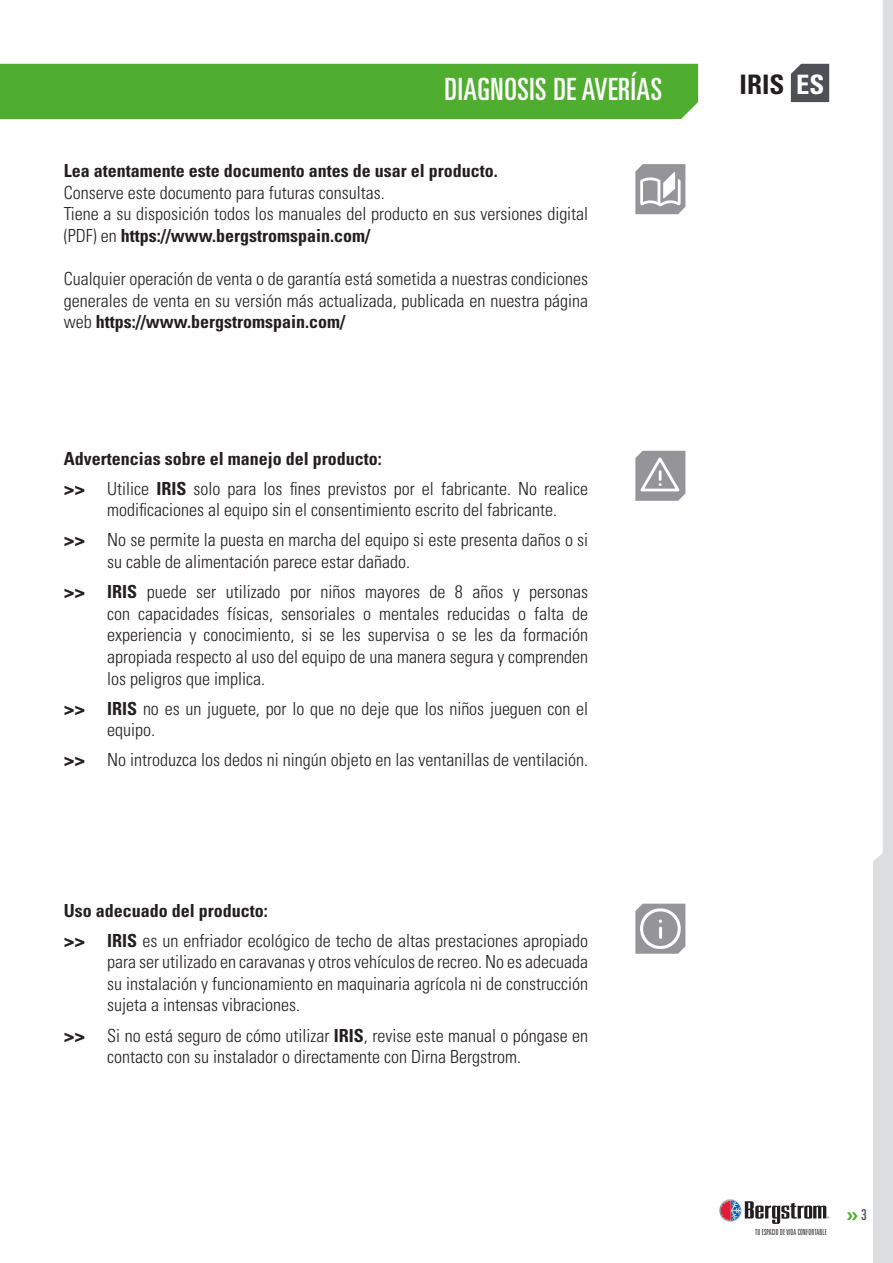
<style>
.page{position:relative;width:893px;height:1263px;background:#fff}
.page>*{position:absolute;margin:0;border:0;box-sizing:border-box;transform-origin:0 0}
.t1{font:ultra-condensed 30.6px "Univers LT Std";letter-spacing:.02em;color:#fff}
.t2{font:700 condensed 26.85px "Univers LT Std";color:#231f20}
.t3{font:300 condensed 18px/21.6px "Univers LT Std";color:#231f20}
.t4{font:700 condensed 18px "Univers LT Std";color:#231f20}
.t5{font:ultra-condensed 15px "Univers LT Std";color:#4d5055}
.t6{font:300 ultra-condensed 8.4px "Univers LT Std";letter-spacing:.02em;color:#231f20}
.s1{font-weight:700}
.s2{font-family:"Univers LT Std X Black";font-weight:400;font-stretch:normal}
.s3{font-size:26.7px;color:#fff}
</style>
<div class="page">
<svg style="left:873px;top:0;width:20px;height:1263px"></svg>
<svg style="left:847px;top:1212px;width:10px;height:8px"></svg>
<svg style="left:719px;top:1199px;width:23px;height:23px"></svg>
<svg style="left:720px;top:1200px;width:109px;height:24px"></svg>
<div style="left:0;top:64px;width:698px;height:55px;background:#4fad2f"></div>
<svg style="left:635px;top:164px;width:50px;height:50px"></svg>
<svg style="left:635px;top:904px;width:50px;height:50px;background:#a9a9ad"></svg>
<svg style="left:635px;top:451px;width:50px;height:50px;background:#a6a5a9"></svg>
<svg style="left:791px;top:64px;width:38px;height:38px"></svg>
<p class="t1" style="left:445px;top:71px;width:219px">DIAGNOSIS DE AVERÍAS</p>
<p class="t4" style="left:64px;top:160px;width:435px">Lea atentamente este documento antes de usar el producto.</p>
<p class="t3" style="left:64px;top:182px;width:322px">Conserve este documento para futuras consultas.</p>
<p class="t3" style="left:64px;top:203px;width:526px">Tiene a su disposición todos los manuales del producto en sus versiones digital (PDF) en <span class="s1">https://www.bergstromspain.com/</span></p>
<p class="t3" style="left:64px;top:268px;width:526px;text-align:justify">Cualquier operación de venta o de garantía está sometida a nuestras condiciones generales de venta en su versión más actualizada, publicada en nuestra página web <span class="s1">https://www.bergstromspain.com/</span></p>
<p class="t4" style="left:64px;top:447px;width:319px">Advertencias sobre el manejo del producto:</p>
<p class="t3" style="left:107px;top:478px;width:482px;text-indent:-44px"><span class="s2">&gt;&gt;</span> Utilice <span class="s1">IRIS</span> solo para los fines previstos por el fabricante. No realice modificaciones al equipo sin el consentimiento escrito del fabricante.</p>
<p class="t3" style="left:107px;top:529px;width:482px;text-indent:-44px"><span class="s2">&gt;&gt;</span> No se permite la puesta en marcha del equipo si este presenta daños o si su cable de alimentación parece estar dañado.</p>
<p class="t3" style="left:107px;top:581px;width:482px;text-align:justify;text-indent:-44px"><span class="s2">&gt;&gt;</span> <span class="s1">IRIS</span> puede ser utilizado por niños mayores de 8 años y personas con capacidades físicas, sensoriales o mentales reducidas o falta de experiencia y conocimiento, si se les supervisa o se les da formación apropiada respecto al uso del equipo de una manera segura y comprenden los peligros que implica.</p>
<p class="t3" style="left:107px;top:697px;width:482px;text-indent:-44px"><span class="s2">&gt;&gt;</span> <span class="s1">IRIS</span> no es un juguete, por lo que no deje que los niños jueguen con el equipo.</p>
<p class="t3" style="left:64px;top:749px;width:526px"><span class="s2">&gt;&gt;</span> No introduzca los dedos ni ningún objeto en las ventanillas de ventilación.</p>
<p class="t4" style="left:64px;top:899px;width:205px">Uso adecuado del producto:</p>
<p class="t3" style="left:107px;top:929px;width:482px;text-align:justify;text-indent:-44px"><span class="s2">&gt;&gt;</span> <span class="s1">IRIS</span> es un enfriador ecológico de techo de altas prestaciones apropiado para ser utilizado en caravanas y otros vehículos de recreo. No es adecuada su instalación y funcionamiento en maquinaria agrícola ni de construcción sujeta a intensas vibraciones.</p>
<p class="t3" style="left:107px;top:1024px;width:482px;text-indent:-44px"><span class="s2">&gt;&gt;</span> Si no está seguro de cómo utilizar <span class="s1">IRIS</span>, revise este manual o póngase en contacto con su instalador o directamente con Dirna Bergstrom.</p>
<p class="t2" style="left:740px;top:68px;width:86px">IRIS <span class="s3">ES</span></p>
<p class="t6" style="left:755px;top:1228px;width:73px">TU ESPACIO DE VIDA CONFORTABLE</p>
<p class="t5" style="left:861px;top:1206px;width:7px">3</p>
</div>
